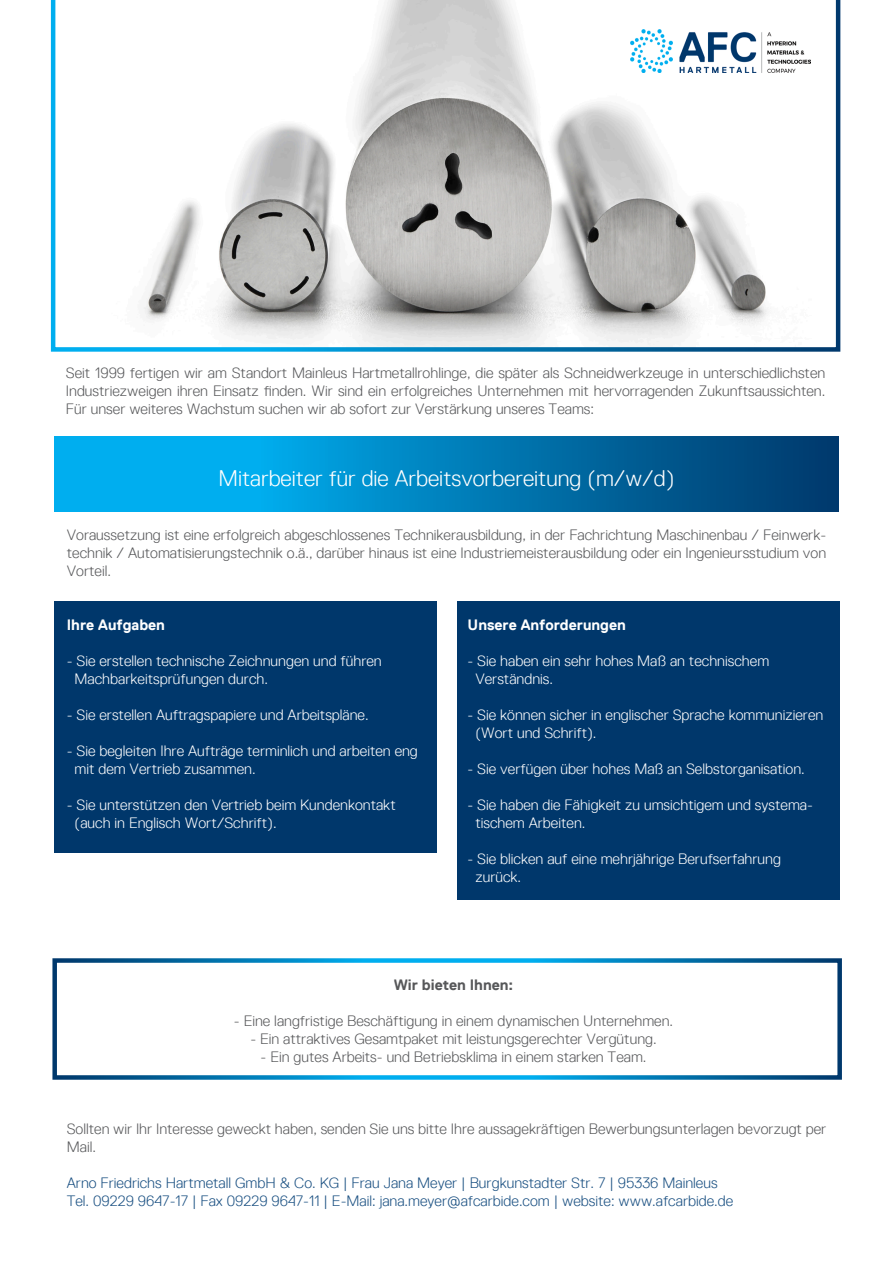
<style>
.page{position:relative;width:893px;height:1263px;background:#fff}
.page>*{position:absolute;margin:0;border:0;box-sizing:border-box;transform-origin:0 0}
.t1{font:300 22.5px "Replica";color:#fff}
.t2{font:300 15px/18px "Replica";color:#57585a;text-align:justify}
.t3{font:300 15px/18px "Replica";color:#fff}
.t4{font:300 15px/18px "Replica";color:#1a5082}
.t5{font:700 15px "Replica";color:#fff}
.t6{font:700 15px "Replica";color:#57585a}
</style>
<div class="page">
<svg style="left:51px;top:0;width:789px;height:352px"></svg>
<img style="left:631px;top:29px;width:180px;height:43px">
<svg style="left:54px;top:437px;width:785px;height:74px;background:#007fba"></svg>
<div style="left:54px;top:601px;width:383px;height:252px;background:#00376b"></div>
<div style="left:457px;top:602px;width:382px;height:298px;background:#00376b"></div>
<p class="t2" style="left:66px;top:364px;width:761px">Seit 1999 fertigen wir am Standort Mainleus Hartmetallrohlinge, die später als Schneidwerkzeuge in unterschiedlichsten Industriezweigen ihren Einsatz finden. Wir sind ein erfolgreiches Unternehmen mit hervorragenden Zukunftsaussichten.<br>Für unser weiteres Wachstum suchen wir ab sofort zur Verstärkung unseres Teams:</p>
<h1 class="t1" style="left:219px;top:466px;width:457px">Mitarbeiter für die Arbeitsvorbereitung (m/w/d)</h1>
<p class="t2" style="left:67px;top:526px;width:761px">Voraussetzung ist eine erfolgreich abgeschlossenes Technikerausbildung, in der Fachrichtung Maschinenbau / Feinwerk&shy;technik / Automatisierungstechnik o.ä., darüber hinaus ist eine Industriemeisterausbildung oder ein Ingenieursstudium von Vorteil.</p>
<p class="t5" style="left:67px;top:617px;width:100px">Ihre Aufgaben</p>
<p class="t3" style="left:75px;top:652px;width:309px;text-indent:-8px">- Sie erstellen technische Zeichnungen und führen<br>Machbarkeitsprüfungen durch.</p>
<p class="t3" style="left:67px;top:706px;width:303px">- Sie erstellen Auftragspapiere und Arbeitspläne.</p>
<p class="t3" style="left:75px;top:742px;width:345px;text-indent:-8px">- Sie begleiten Ihre Aufträge terminlich und arbeiten eng mit dem Vertrieb zusammen.</p>
<p class="t3" style="left:75px;top:796px;width:323px;text-indent:-8px">- Sie unterstützen den Vertrieb beim Kundenkontakt (auch in Englisch Wort/Schrift).</p>
<p class="t5" style="left:467px;top:617px;width:160px">Unsere Anforderungen</p>
<p class="t3" style="left:475px;top:652px;width:295px;text-indent:-8px">- Sie haben ein sehr hohes Maß an technischem<br>Verständnis.</p>
<p class="t3" style="left:475px;top:706px;width:349px;text-indent:-8px">- Sie können sicher in englischer Sprache kommunizieren (Wort und Schrift).</p>
<p class="t3" style="left:467px;top:760px;width:339px">- Sie verfügen über hohes Maß an Selbstorganisation.</p>
<p class="t3" style="left:475px;top:796px;width:339px;text-indent:-8px">- Sie haben die Fähigkeit zu umsichtigem und systema&shy;tischem Arbeiten.</p>
<p class="t3" style="left:475px;top:850px;width:307px;text-indent:-8px">- Sie blicken auf eine mehrjährige Berufserfahrung zurück.</p>
<p class="t6" style="left:394px;top:977px;width:121px">Wir bieten Ihnen:</p>
<p class="t2" style="left:234px;top:1012px;width:441px">- Eine langfristige Beschäftigung in einem dynamischen Unternehmen.</p>
<p class="t2" style="left:250px;top:1030px;width:408px">- Ein attraktives Gesamtpaket mit leistungsgerechter Vergütung.</p>
<p class="t2" style="left:261px;top:1048px;width:387px">- Ein gutes Arbeits- und Betriebsklima in einem starken Team.</p>
<p class="t2" style="left:67px;top:1120px;width:761px">Sollten wir Ihr Interesse geweckt haben, senden Sie uns bitte Ihre aussagekräftigen Bewerbungsunterlagen bevorzugt per<br>Mail.</p>
<p class="t4" style="left:67px;top:1174px;width:668px">Arno Friedrichs Hartmetall GmbH &amp; Co. KG | Frau Jana Meyer | Burgkunstadter Str. 7 | 95336 Mainleus<br>Tel. 09229 9647-17 | Fax 09229 9647-11 | E-Mail: jana.meyer@afcarbide.com | website: www.afcarbide.de</p>
</div>
